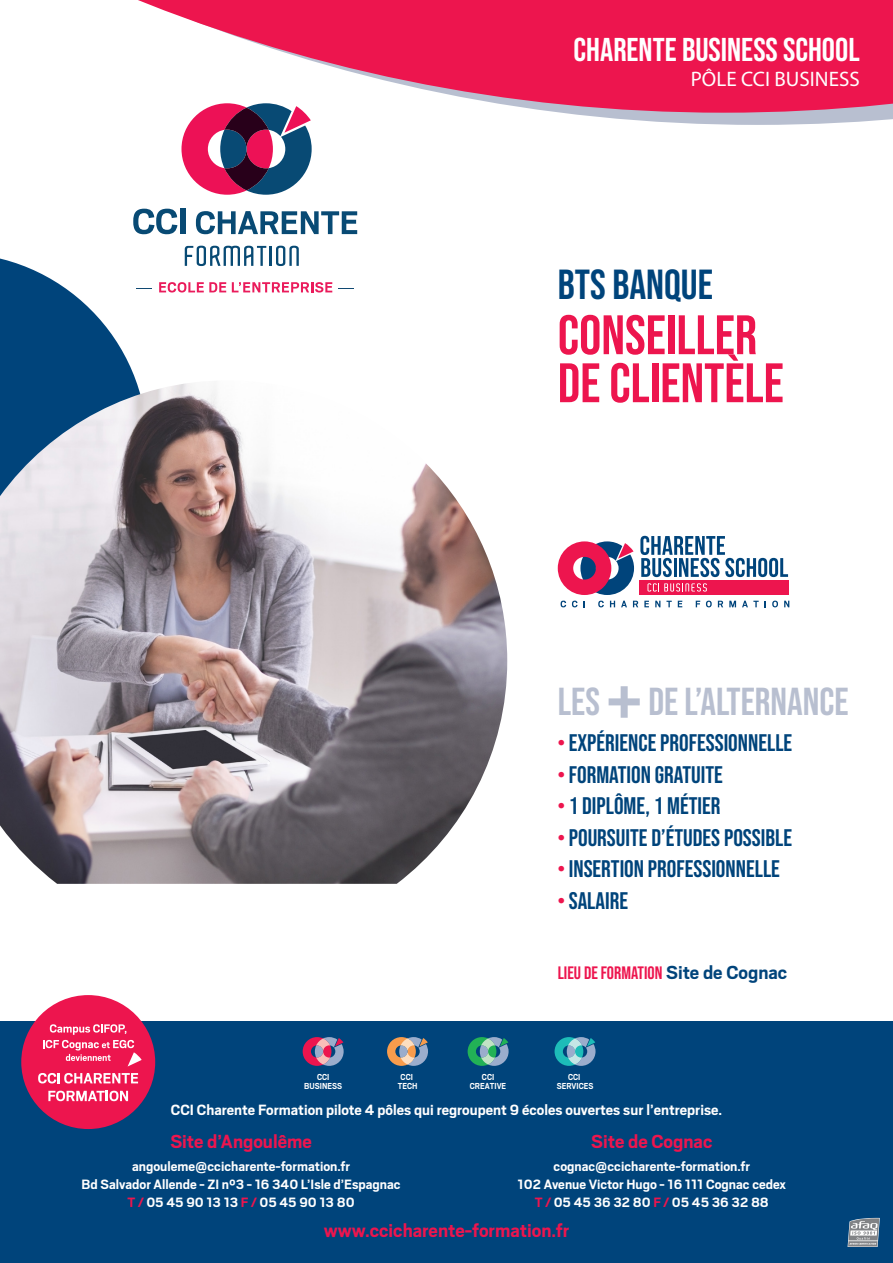
<style>
.page{position:relative;width:893px;height:1263px;background:#fff}
.page>*{position:absolute;margin:0;border:0;box-sizing:border-box;transform-origin:0 0}
.t1{font:90px "Bebas Neue";color:#b8bfd0}
.t2{font:55.5px/48px "Bebas Neue";color:#ed154e}
.t3{font:42px "Bebas Neue";color:#00447b}
.t4{font:39px "Bebas Neue";color:#b8bfd0}
.t5{font:33px "Bebas Neue";color:#fff}
.t6{font:24px "Bebas Neue";color:#00447b}
.t7{font:700 21px "Scout";color:#ed154e}
.t8{font:21px "Myriad Pro";color:#fff}
.t9{font:18px "Bebas Neue";color:#ed154e}
.t10{font:700 16.5px "Scout";color:#fff}
.t11{font:700 15px/18px "Scout";color:#fff;text-align:center}
.t12{font:700 9.6px/8.7px "Scout";color:#fff;text-align:center;scale:.91 1}
.s1{color:#ed154e}
.s2{font-family:"Scout";font-weight:700;font-size:21px;color:#00447b}
</style>
<div class="page">
<div style="left:0;top:1021px;width:893px;height:242px;background:#00447b"></div>
<svg style="left:302px;top:1037px;width:294px;height:29px"></svg>
<svg style="left:0;top:258px;width:136px;height:122px;fill:#00447b"></svg>
<svg style="left:565px;top:113px;width:328px;height:12px;fill:#b8bfd0"></svg>
<svg style="left:848px;top:1218px;width:32px;height:29px"></svg>
<hr style="left:848px;top:1241px;width:30px;height:1px;background:#fff">
<svg style="left:185px;top:246px;width:81px;height:20px"></svg>
<hr style="left:270px;top:246px;width:2px;height:20px;background:#084a74">
<svg style="left:276px;top:246px;width:23px;height:20px"></svg>
<svg style="left:133px;top:209px;width:44px;height:25px"></svg>
<div style="left:180px;top:209px;width:6px;height:25px;background:#084a74"></div>
<svg style="left:196px;top:211px;width:161px;height:23px"></svg>
<svg style="left:181px;top:113px;width:131px;height:82px"></svg>
<svg style="left:159px;top:282px;width:67px;height:10px"></svg>
<svg style="left:232px;top:282px;width:100px;height:10px"></svg>
<svg style="left:136px;top:288px;width:16px;height:1px"></svg>
<svg style="left:338px;top:288px;width:16px;height:1px"></svg>
<svg style="left:138px;top:0;width:755px;height:113px;fill:#ed154e"></svg>
<div style="left:640px;top:580px;width:149px;height:14px;background:#ed154e"></div>
<svg style="left:647px;top:583px;width:60px;height:9px"></svg>
<svg style="left:561px;top:601px;width:5px;height:6px"></svg>
<svg style="left:572px;top:601px;width:6px;height:6px"></svg>
<svg style="left:598px;top:601px;width:6px;height:6px"></svg>
<svg style="left:610px;top:601px;width:5px;height:6px"></svg>
<svg style="left:621px;top:601px;width:6px;height:6px"></svg>
<svg style="left:633px;top:601px;width:5px;height:6px"></svg>
<svg style="left:644px;top:601px;width:5px;height:6px"></svg>
<svg style="left:655px;top:601px;width:5px;height:6px"></svg>
<svg style="left:666px;top:601px;width:6px;height:6px"></svg>
<svg style="left:678px;top:601px;width:4px;height:6px"></svg>
<svg style="left:696px;top:601px;width:4px;height:6px"></svg>
<svg style="left:706px;top:601px;width:6px;height:6px"></svg>
<svg style="left:718px;top:601px;width:5px;height:6px"></svg>
<svg style="left:729px;top:601px;width:7px;height:6px"></svg>
<svg style="left:742px;top:601px;width:17px;height:6px"></svg>
<svg style="left:772px;top:601px;width:6px;height:6px"></svg>
<svg style="left:784px;top:601px;width:5px;height:6px"></svg>
<svg style="left:640px;top:536px;width:148px;height:41px"></svg>
<svg style="left:558px;top:541px;width:76px;height:54px"></svg>
<div style="left:21px;top:995px;width:134px;height:134px;background:#ed154e;border-radius:50%"></div>
<svg style="left:38px;top:1073px;width:100px;height:10px"></svg>
<svg style="left:48px;top:1091px;width:80px;height:10px"></svg>
<svg style="left:43px;top:1024px;width:99px;height:42px"></svg>
<img style="left:0;top:380px;width:507px;height:504px">
<h3 class="t5" style="left:574px;top:31px;width:288px">CHARENTE BUSINESS SCHOOL</h3>
<h3 class="t8" style="left:691px;top:66px;width:170px">PÔLE CCI BUSINESS</h3>
<h3 class="t3" style="left:558px;top:261px;width:157px">BTS BANQUE</h3>
<h2 class="t2" style="left:558px;top:310px;width:227px">CONSEILLER<br>DE CLIENTÈLE</h2>
<h3 class="t4" style="left:558px;top:680px;width:44px">LES</h3>
<h1 class="t1" style="left:606px;top:651px;width:37px">+</h1>
<h3 class="t4" style="left:648px;top:680px;width:202px">DE L’ALTERNANCE</h3>
<h3 class="t6" style="left:558px;top:729px;width:236px"><span class="s1">•</span> EXPÉRIENCE PROFESSIONNELLE</h3>
<h3 class="t6" style="left:558px;top:761px;width:167px"><span class="s1">•</span> FORMATION GRATUITE</h3>
<h3 class="t6" style="left:558px;top:792px;width:164px"><span class="s1">•</span> 1 DIPLÔME, 1 MÉTIER</h3>
<h3 class="t6" style="left:558px;top:824px;width:236px"><span class="s1">•</span> POURSUITE D’ÉTUDES POSSIBLE</h3>
<h3 class="t6" style="left:558px;top:855px;width:224px"><span class="s1">•</span> INSERTION PROFESSIONNELLE</h3>
<h3 class="t6" style="left:558px;top:887px;width:72px"><span class="s1">•</span> SALAIRE</h3>
<p class="t12" style="left:304px;top:1073px;width:43px">CCI<br>BUSINESS</p>
<p class="t12" style="left:398px;top:1073px;width:23px">CCI<br>TECH</p>
<p class="t12" style="left:470px;top:1073px;width:41px">CCI<br>CREATIVE</p>
<p class="t9" style="left:558px;top:962px;width:231px">LIEU DE FORMATION <span class="s2">Site de Cognac</span></p>
<p class="t12" style="left:557px;top:1073px;width:42px">CCI<br>SERVICES</p>
<p class="t10" style="left:171px;top:1099px;width:553px">CCI Charente Formation pilote 4 pôles qui regroupent 9 écoles ouvertes sur l’entreprise.</p>
<h3 class="t7" style="left:170px;top:1128px;width:143px">Site d’Angoulême</h3>
<p class="t11" style="left:82px;top:1156px;width:321px">angouleme@ccicharente-formation.fr<br>Bd Salvador Allende - ZI n°3 - 16 340 L’Isle d’Espagnac<br><span class="s1">T /</span> 05 45 90 13 13 <span class="s1">F /</span> 05 45 90 13 80</p>
<h3 class="t7" style="left:591px;top:1128px;width:123px">Site de Cognac</h3>
<p class="t11" style="left:518px;top:1156px;width:270px">cognac@ccicharente-formation.fr<br>102 Avenue Victor Hugo - 16 111 Cognac cedex<br><span class="s1">T /</span> 05 45 36 32 80 <span class="s1">F /</span> 05 45 36 32 88</p>
<h3 class="t7" style="left:324px;top:1217px;width:247px">www.ccicharente-formation.fr</h3>
</div>
